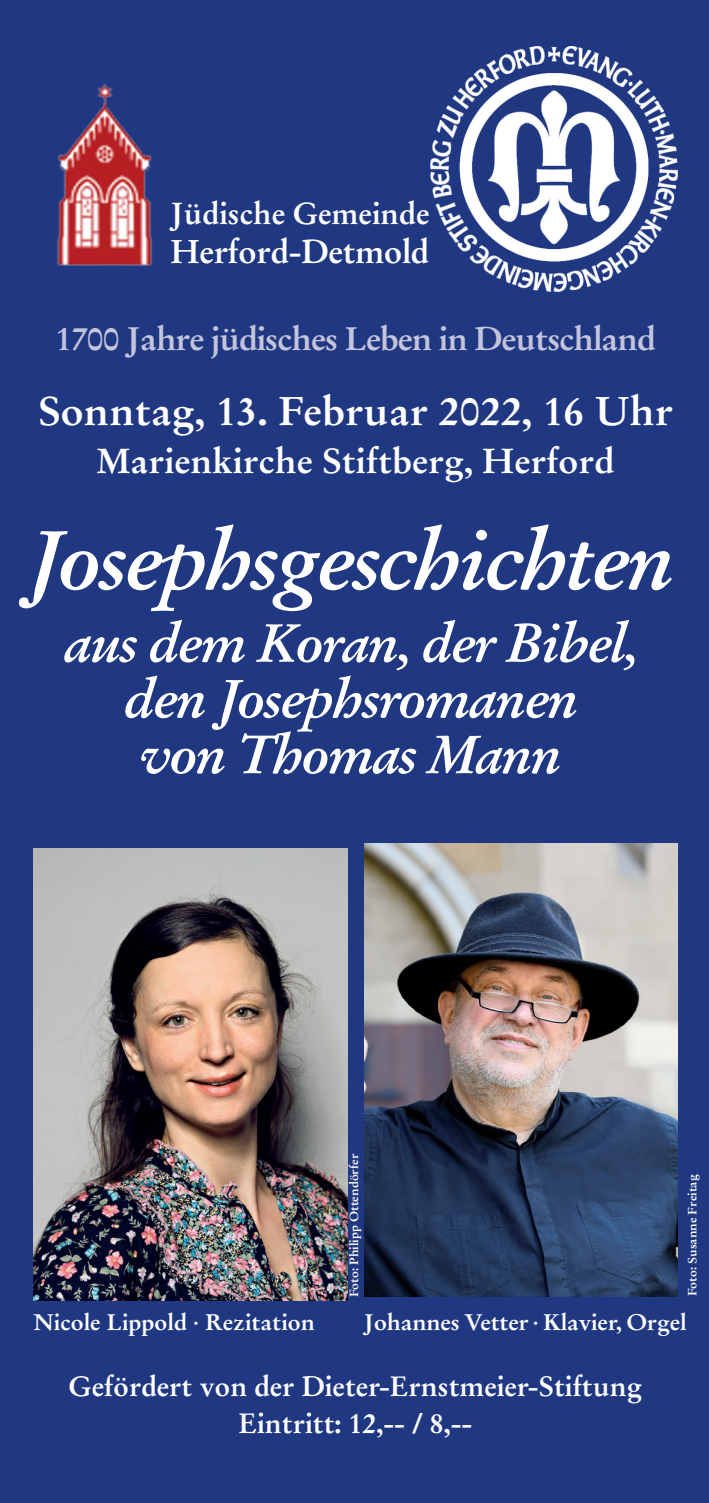
<style>
.page{position:relative;width:709px;height:1503px;background:#fff}
.page>*{position:absolute;margin:0;border:0;box-sizing:border-box;transform-origin:0 0}
.t1{font:italic 700 82.5px "Stempel Garamond";letter-spacing:-.03em;color:#fff;scale:1.04 1}
.t2{font:italic 700 53.5px/55.8px "Stempel Garamond";letter-spacing:-.03em;color:#fff;text-align:center;scale:1.04 1}
.t3{font:700 40px "Stempel Garamond";color:#fff;scale:1.04 1}
.t4{font:700 34.75px "Stempel Garamond";color:#fff;scale:1.04 1}
.t5{font:700 33px "Stempel Garamond";letter-spacing:-.01em;color:#fff}
.t6{font:700 32.5px "Stempel Garamond";letter-spacing:-.03em;color:#c4c4dc;scale:1.04 1}
.t7{font:700 30.25px "Stempel Garamond";color:#fff}
.t8{font:700 27.75px/37px "Stempel Garamond";color:#fff;text-align:center}
.t9{font:700 22.5px "Stempel Garamond";letter-spacing:-.01em;color:#fff;scale:1.04 1}
.t10{font:700 12px "Stempel Garamond";color:#fff;scale:1.04 1}
</style>
<div class="page">
<div style="left:0;top:0;width:709px;height:1502px;background:#203882"></div>
<img style="left:431px;top:46px;width:247px;height:245px">
<img style="left:57px;top:139px;width:95px;height:127px">
<svg style="left:77px;top:83px;width:56px;height:56px"></svg>
<img style="left:33px;top:848px;width:314px;height:452px">
<img style="left:364px;top:844px;width:313px;height:452px">
<p class="t7" style="left:170px;top:195px;width:260px">Jüdische Gemeinde</p>
<p class="t5" style="left:170px;top:231px;width:260px">Herford-Detmold</p>
<p class="t6" style="left:55px;top:318px;width:579px">1700 Jahre jüdisches Leben in Deutschland</p>
<h3 class="t3" style="left:38px;top:386px;width:612px">Sonntag, 13. Februar 2022, 16 Uhr</h3>
<p class="t4" style="left:96px;top:440px;width:500px">Marienkirche Stiftberg, Herford</p>
<h1 class="t1" style="left:27px;top:510px;width:624px">Josephsgeschichten</h1>
<h2 class="t2" style="left:64px;top:615px;width:553px">aus dem Koran, der Bibel, den Josephsromanen<br>von Thomas Mann</h2>
<p class="t10" style="left:346px;top:1297px;width:139px;rotate:-90deg">Foto: Philipp Ottendörfer</p>
<p class="t10" style="left:685px;top:1296px;width:119px;rotate:-90deg">Foto: Susanne Freitag</p>
<p class="t9" style="left:33px;top:1307px;width:273px">Nicole Lippold · Rezitation</p>
<p class="t9" style="left:364px;top:1307px;width:312px">Johannes Vetter · Klavier, Orgel</p>
<p class="t8" style="left:69px;top:1368px;width:575px">Gefördert von der Dieter-Ernstmeier-Stiftung<br>Eintritt: 12,-- / 8,--</p>
</div>
